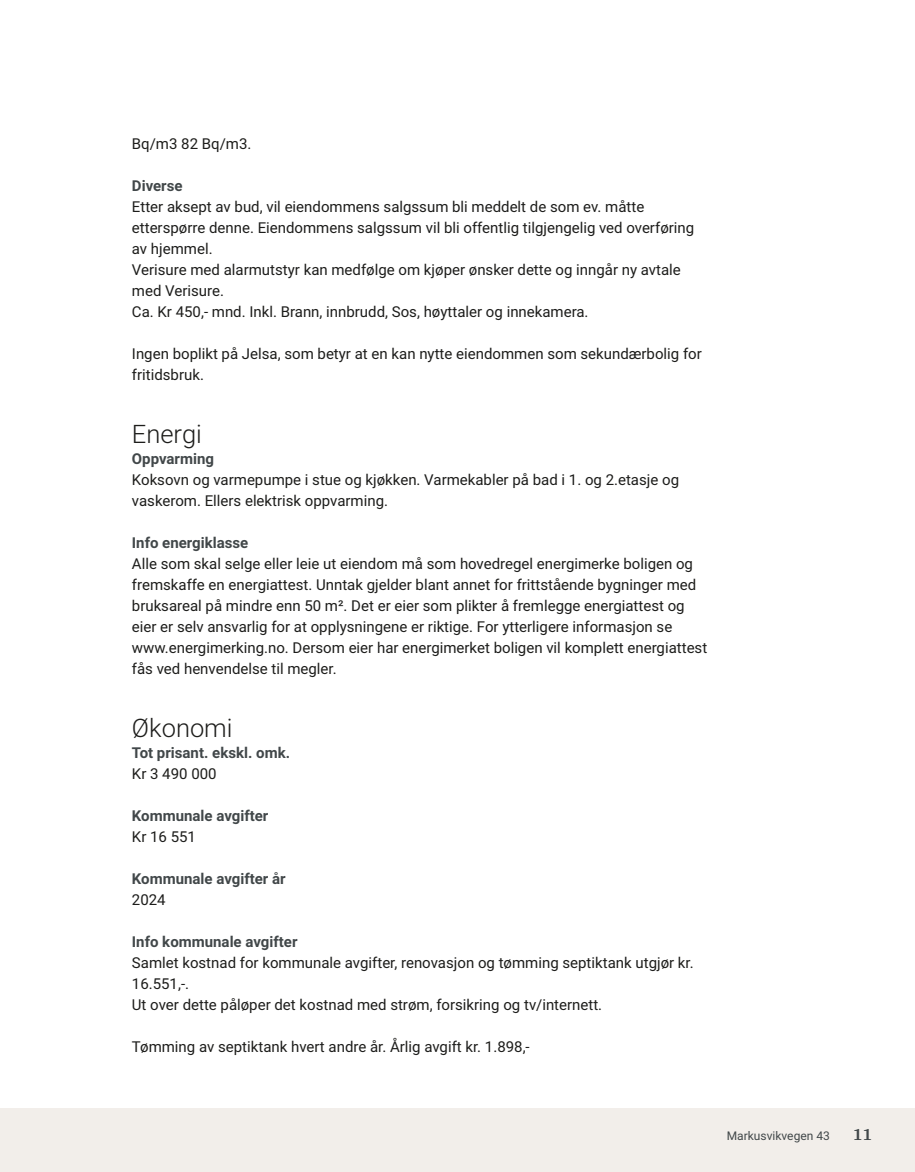
<style>
.page{position:relative;width:915px;height:1172px;background:#fff}
.page>*{position:absolute;margin:0;border:0;box-sizing:border-box;transform-origin:0 0}
.t1{font:300 25.5px "Roboto Vitec";color:#1d1d1b}
.t2{font:700 18px "Arya";color:#414749}
.t3{font:15px/21px "Roboto Vitec";color:#1d1d1b}
.t4{font:700 15px "Roboto Vitec";color:#414749}
.t5{font:12px "Roboto Vitec";color:#414749}
</style>
<div class="page">
<div style="left:0;top:1108px;width:914px;height:64px;background:#f2eeea"></div>
<p class="t3" style="left:132px;top:132px;width:121px">Bq/m3 82 Bq/m3.</p>
<p class="t4" style="left:132px;top:175px;width:52px">Diverse</p>
<p class="t3" style="left:132px;top:195px;width:563px">Etter aksept av bud, vil eiendommens salgssum bli meddelt de som ev. måtte etterspørre denne. Eiendommens salgssum vil bli offentlig tilgjengelig ved overføring av hjemmel.<br>Verisure med alarmutstyr kan medfølge om kjøper ønsker dette og inngår ny avtale med Verisure.<br>Ca. Kr 450,‑ mnd. Inkl. Brann, innbrudd, Sos, høyttaler og innekamera.</p>
<p class="t3" style="left:132px;top:342px;width:571px">Ingen boplikt på Jelsa, som betyr at en kan nytte eiendommen som sekundærbolig for fritidsbruk.</p>
<h1 class="t1" style="left:132px;top:416px;width:71px">Energi</h1>
<p class="t4" style="left:132px;top:448px;width:84px">Oppvarming</p>
<p class="t3" style="left:132px;top:468px;width:548px">Koksovn og varmepumpe i stue og kjøkken. Varmekabler på bad i 1. og 2.etasje og vaskerom. Ellers elektrisk oppvarming.</p>
<p class="t4" style="left:132px;top:532px;width:118px">Info energiklasse</p>
<p class="t3" style="left:132px;top:552px;width:576px">Alle som skal selge eller leie ut eiendom må som hovedregel energimerke boligen og fremskaffe en energiattest. Unntak gjelder blant annet for frittstående bygninger med bruksareal på mindre enn 50 m². Det er eier som plikter å fremlegge energiattest og eier er selv ansvarlig for at opplysningene er riktige. For ytterligere informasjon se www.energimerking.no. Dersom eier har energimerket boligen vil komplett energiattest fås ved henvendelse til megler.</p>
<h1 class="t1" style="left:132px;top:710px;width:102px">Økonomi</h1>
<p class="t4" style="left:132px;top:742px;width:160px">Tot prisant. ekskl. omk.</p>
<p class="t3" style="left:132px;top:762px;width:86px">Kr 3 490 000</p>
<p class="t4" style="left:132px;top:805px;width:138px">Kommunale avgifter</p>
<p class="t3" style="left:132px;top:825px;width:66px">Kr 16 551</p>
<p class="t4" style="left:132px;top:868px;width:155px">Kommunale avgifter år</p>
<p class="t3" style="left:132px;top:888px;width:35px">2024</p>
<p class="t4" style="left:132px;top:931px;width:167px">Info kommunale avgifter</p>
<p class="t3" style="left:132px;top:951px;width:563px">Samlet kostnad for kommunale avgifter, renovasjon og tømming septiktank utgjør kr.<br>16.551,‑.<br>Ut over dette påløper det kostnad med strøm, forsikring og tv/internett.</p>
<p class="t3" style="left:132px;top:1035px;width:399px">Tømming av septiktank hvert andre år. Årlig avgift kr. 1.898,‑</p>
<p class="t5" style="left:726px;top:1127px;width:105px">Markusvikvegen 43</p>
<p class="t2" style="left:852px;top:1123px;width:21px">11</p>
</div>
